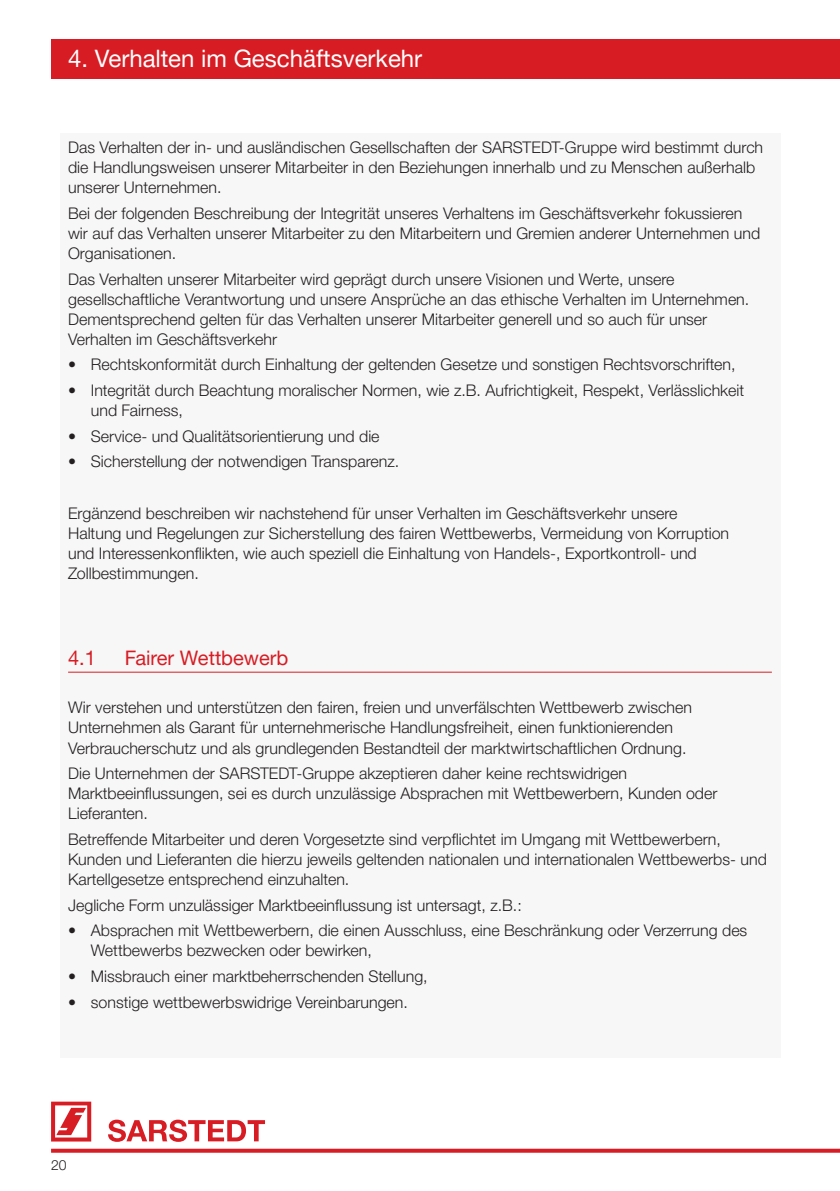
<style>
.page{position:relative;width:840px;height:1191px;background:#fff}
.page>*{position:absolute;margin:0;border:0;box-sizing:border-box;transform-origin:0 0}
.t1{font:24px "Helvetica Neue LTW1 G";color:#fff}
.t2{font:20px "Helvetica Neue LTW1 G";color:#d81c23}
.t3{font:300 16px/20px "Helvetica Neue LTW1 G";color:#231f20}
.t4{font:300 14px "Helvetica Neue LTW1 G";color:#231f20}
</style>
<div class="page">
<div style="left:60px;top:133px;width:720px;height:924px;background:#f7f7f8"></div>
<svg style="left:51px;top:1101px;width:40px;height:40px"></svg>
<svg style="left:108px;top:1119px;width:157px;height:22px"></svg>
<svg style="left:51px;top:1148px;width:788px;height:4px;background:#df454b"></svg>
<div style="left:51px;top:39px;width:788px;height:39px;background:#d81c23"></div>
<hr style="left:68px;top:672px;width:703px;height:1px;background:#d81c23">
<h1 class="t1" style="left:68px;top:44px;width:355px">4. Verhalten im Geschäftsverkehr</h1>
<p class="t3" style="left:68px;top:137px;width:696px">Das Verhalten der in- und ausländischen Gesellschaften der SARSTEDT-Gruppe wird bestimmt durch die Handlungsweisen unserer Mitarbeiter in den Beziehungen innerhalb und zu Menschen außerhalb unserer Unternehmen.</p>
<p class="t3" style="left:68px;top:203px;width:693px">Bei der folgenden Beschreibung der Integrität unseres Verhaltens im Geschäftsverkehr fokussieren wir auf das Verhalten unserer Mitarbeiter zu den Mitarbeitern und Gremien anderer Unternehmen und<br>Organisationen.</p>
<p class="t3" style="left:68px;top:269px;width:682px">Das Verhalten unserer Mitarbeiter wird geprägt durch unsere Visionen und Werte, unsere gesellschaftliche Verantwortung und unsere Ansprüche an das ethische Verhalten im Unternehmen.<br>Dementsprechend gelten für das Verhalten unserer Mitarbeiter generell und so auch für unser Verhalten im Geschäftsverkehr</p>
<p class="t3" style="left:68px;top:354px;width:668px">• Rechtskonformität durch Einhaltung der geltenden Gesetze und sonstigen Rechtsvorschriften,</p>
<p class="t3" style="left:91px;top:380px;width:654px;text-indent:-23px">• Integrität durch Beachtung moralischer Normen, wie z.B. Aufrichtigkeit, Respekt, Verlässlichkeit und Fairness,</p>
<p class="t3" style="left:68px;top:426px;width:313px">• Service- und Qualitätsorientierung und die</p>
<p class="t3" style="left:68px;top:451px;width:332px">• Sicherstellung der notwendigen Transparenz.</p>
<p class="t3" style="left:68px;top:503px;width:662px">Ergänzend beschreiben wir nachstehend für unser Verhalten im Geschäftsverkehr unsere Haltung und Regelungen zur Sicherstellung des fairen Wettbewerbs, Vermeidung von Korruption und Interessenkonflikten, wie auch speziell die Einhaltung von Handels-, Exportkontroll- und Zollbestimmungen.</p>
<p class="t2" style="left:68px;top:645px;width:29px">4.1</p>
<p class="t2" style="left:125px;top:645px;width:165px">Fairer Wettbewerb</p>
<p class="t3" style="left:68px;top:697px;width:625px">Wir verstehen und unterstützen den fairen, freien und unverfälschten Wettbewerb zwischen<br>Unternehmen als Garant für unternehmerische Handlungsfreiheit, einen funktionierenden<br>Verbraucherschutz und als grundlegenden Bestandteil der marktwirtschaftlichen Ordnung.</p>
<p class="t3" style="left:68px;top:763px;width:650px">Die Unternehmen der SARSTEDT-Gruppe akzeptieren daher keine rechtswidrigen<br>Marktbeeinflussungen, sei es durch unzulässige Absprachen mit Wettbewerbern, Kunden oder<br>Lieferanten.</p>
<p class="t3" style="left:68px;top:829px;width:700px">Betreffende Mitarbeiter und deren Vorgesetzte sind verpflichtet im Umgang mit Wettbewerbern,<br>Kunden und Lieferanten die hierzu jeweils geltenden nationalen und internationalen Wettbewerbs- und<br>Kartellgesetze entsprechend einzuhalten.</p>
<p class="t3" style="left:68px;top:894px;width:455px">Jegliche Form unzulässiger Marktbeeinflussung ist untersagt, z.B.:</p>
<p class="t3" style="left:91px;top:920px;width:657px;text-indent:-23px">• Absprachen mit Wettbewerbern, die einen Ausschluss, eine Beschränkung oder Verzerrung des<br>Wettbewerbs bezwecken oder bewirken,</p>
<p class="t3" style="left:68px;top:966px;width:361px">• Missbrauch einer marktbeherrschenden Stellung,</p>
<p class="t3" style="left:68px;top:991px;width:341px">• sonstige wettbewerbswidrige Vereinbarungen.</p>
<p class="t4" style="left:51px;top:1156px;width:17px">20</p>
</div>
